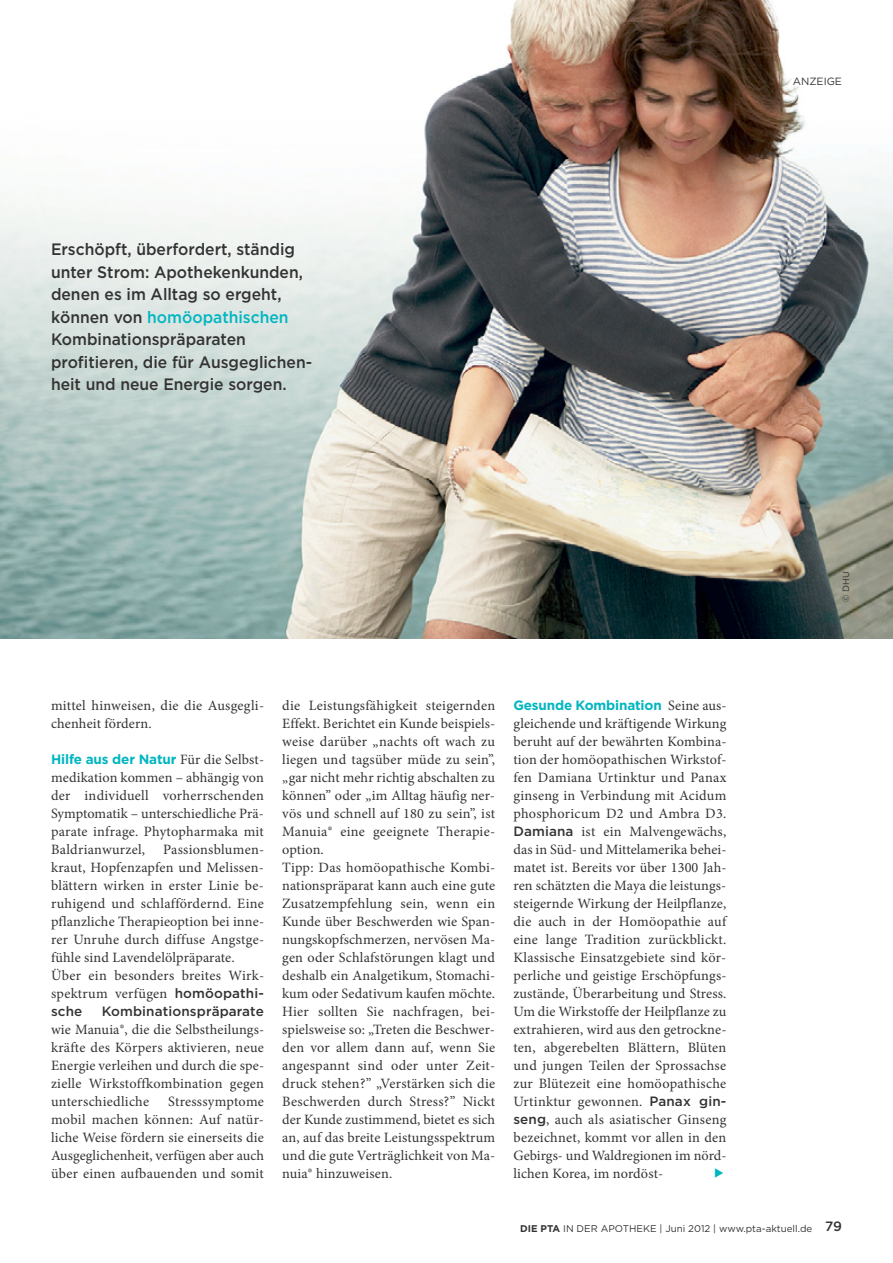
<style>
.page{position:relative;width:893px;height:1263px;background:#fff}
.page>*{position:absolute;margin:0;border:0;box-sizing:border-box;transform-origin:0 0}
.t1{font:500 16.5px/22.5px "Gotham";color:#343334;scale:.95 1}
.t2{font:14.25px/18px "Minion Pro";letter-spacing:.01em;color:#343334;text-align:justify}
.t3{font:700 13.5px "Gotham";letter-spacing:-.01em;color:#00b6c0}
.t4{font:500 13.5px "Gotham";letter-spacing:.01em;color:#343334}
.t5{font:10.5px "Gotham";color:#343334}
.t6{font:9.75px "Gotham";color:#343334}
.t7{font:9px "Gotham";color:#343334}
.s1{color:#00b6c0}
.s2{font-family:"Minion Pro";font-weight:400;font-size:14.25px;color:#343334}
.s3{font-family:"Gotham";font-weight:500;font-size:13.5px}
.s4{font-weight:700}
.s5{font-weight:500;font-size:13.5px}
</style>
<div class="page">
<img style="left:0;top:0;width:893px;height:638px">
<p class="t1" style="left:51px;top:239px;width:276px">Erschöpft, überfordert, ständig unter Strom: Apothekenkunden, denen es im Alltag so ergeht, können von <span class="s1">homöopathischen<br></span>Kombinationspräparaten profitieren, die für Ausgeglichen&shy;heit und neue Energie sorgen.</p>
<p class="t5" style="left:793px;top:77px;width:51px">ANZEIGE</p>
<p class="t2" style="left:51px;top:698px;width:215px">mittel hinweisen, die die Ausgegli&shy;chenheit fördern.</p>
<p class="t3" style="left:51px;top:754px;width:215px">Hilfe aus der Natur <span class="s2">Für die Selbst-</span></p>
<p class="t2" style="left:51px;top:770px;width:214px">medikation kommen – abhängig von der individuell vorherrschenden Symptomatik – unterschiedliche Prä&shy;parate infrage. Phytopharmaka mit Baldrianwurzel,</p>
<p class="t2" style="left:51px;top:842px;width:215px;text-align:left;text-indent:112px">Passionsblumen&shy;kraut, Hopfenzapfen und Melissen&shy;blättern wirken in erster Linie be&shy;ruhigend und schlaffördernd. Eine pflanzliche Therapieoption bei inne&shy;rer Unruhe durch diffuse Angstge&shy;fühle sind Lavendelölpräparate.<br>Über ein besonders breites Wirk&shy;spektrum verfügen <span class="s3">homöopathi-</span></p>
<p class="t4" style="left:51px;top:1006px;width:33px">sche</p>
<p class="t4" style="left:102px;top:1006px;width:164px">Kombinationspräparate</p>
<p class="t2" style="left:51px;top:1022px;width:215px">wie Manuia®, die die Selbstheilungs&shy;kräfte des Körpers aktivieren, neue Energie verleihen und durch die spe&shy;zielle Wirkstoffkombination gegen unterschiedliche</p>
<p class="t2" style="left:51px;top:1094px;width:214px;text-indent:117px">Stresssymptome mobil machen können: Auf natür&shy;liche Weise fördern sie einerseits die Ausgeglichenheit, verfügen aber auch über einen aufbauenden und somit</p>
<p class="t2" style="left:282px;top:698px;width:215px;text-align:left">die Leistungsfähigkeit steigernden Effekt. Berichtet ein Kunde beispiels&shy;weise darüber „nachts oft wach zu liegen und tagsüber müde zu sein”, „gar nicht mehr richtig abschalten zu können” oder „im Alltag häufig ner&shy;vös und schnell auf 180 zu sein”, ist Manuia® eine geeignete Therapie&shy;option.<br>Tipp: Das homöopathische Kombi&shy;nationspräparat kann auch eine gute Zusatzempfehlung sein, wenn ein Kunde über Beschwerden wie Span&shy;nungskopfschmerzen, nervösen Ma&shy;gen oder Schlafstörungen klagt und deshalb ein Analgetikum, Stomachi&shy;kum oder Sedativum kaufen möchte.<br>Hier sollten Sie nachfragen, bei&shy;spielsweise so: „Treten die Beschwer&shy;den vor allem dann auf, wenn Sie angespannt sind oder unter Zeit&shy;druck stehen?” „Verstärken sich die Beschwerden durch Stress?” Nickt der Kunde zustimmend, bietet es sich an, auf das breite Leistungsspektrum und die gute Verträglichkeit von Ma&shy;nuia® hinzuweisen.</p>
<p class="t3" style="left:513px;top:700px;width:215px">Gesunde Kombination <span class="s2">Seine aus-</span></p>
<p class="t2" style="left:513px;top:716px;width:215px">gleichende und kräftigende Wirkung beruht auf der bewährten Kombina&shy;tion der homöopathischen Wirkstof&shy;fen Damiana Urtinktur und Panax ginseng in Verbindung mit Acidum phosphoricum D2 und Ambra D3.<br><span class="s3">Damiana</span> ist ein Malvengewächs, das in Süd- und Mittelamerika behei&shy;matet ist. Bereits vor über 1300 Jah&shy;ren schätzten die Maya die leistungs&shy;steigernde Wirkung der Heilpflanze, die auch in der Homöopathie auf eine lange Tradition zurückblickt.<br>Klassische Einsatzgebiete sind kör&shy;perliche und geistige Erschöpfungs&shy;zustände, Überarbeitung und Stress.<br>Um die Wirkstoffe der Heilpflanze zu extrahieren, wird aus den getrockne&shy;ten, abgerebelten Blättern, Blüten und jungen Teilen der Sprossachse zur Blütezeit eine homöopathische Urtinktur gewonnen. <span class="s3">Panax gin&shy;seng</span>, auch als asiatischer Ginseng bezeichnet, kommt vor allen in den Gebirgs- und Waldregionen im nörd&shy;lichen Korea, im nordöst-</p>
<p class="t7" style="left:843px;top:602px;width:32px;rotate:-90deg">© DHU</p>
<p class="t6" style="left:520px;top:1225px;width:323px"><span class="s4">DIE PTA</span> IN DER APOTHEKE | Juni 2012 | www.pta-aktuell.de <span class="s5">79</span></p>
</div>
